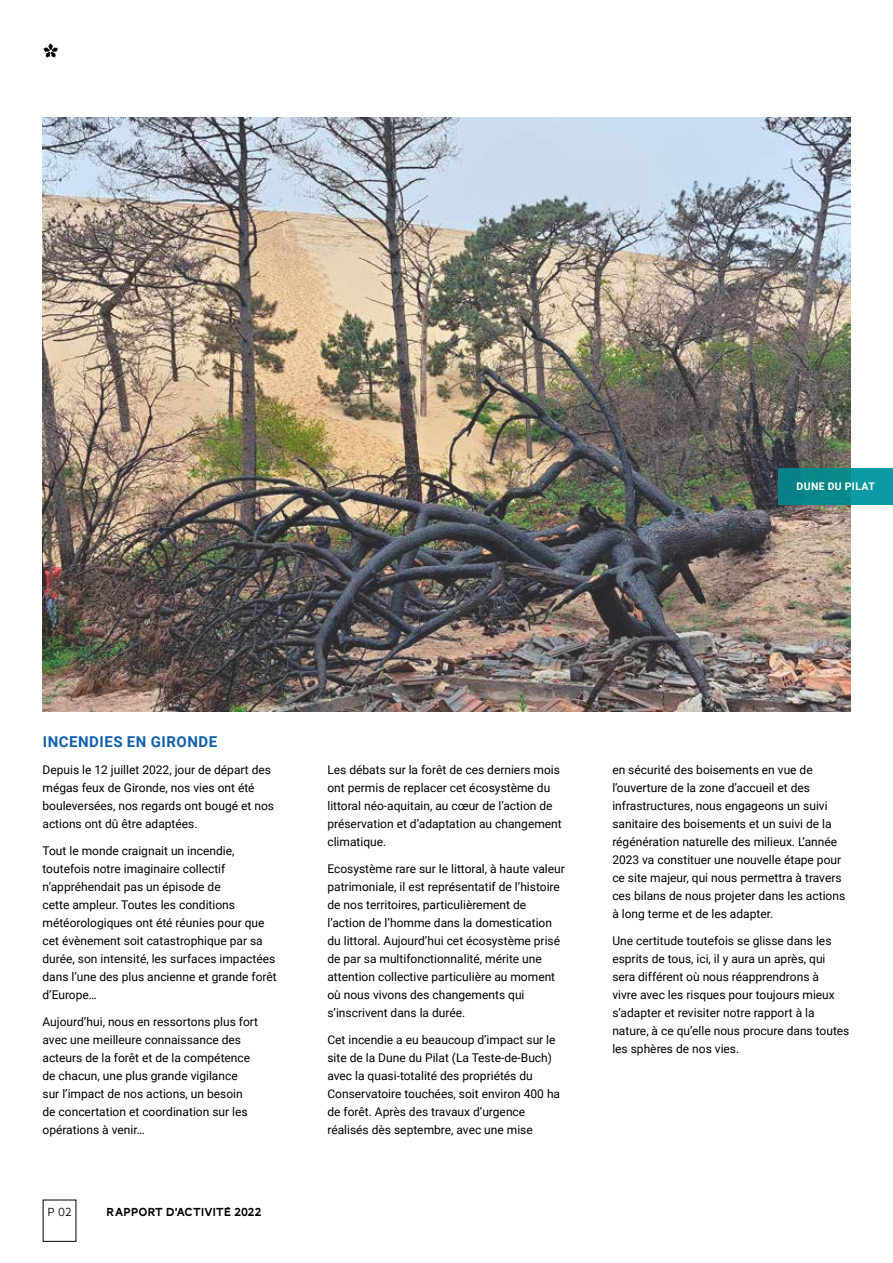
<style>
.page{position:relative;width:893px;height:1263px;background:#fff}
.page>*{position:absolute;margin:0;border:0;box-sizing:border-box;transform-origin:0 0}
.t1{font:700 15px "Roboto";letter-spacing:.035em;color:#1160ab}
.t2{font:12px/18px "Roboto";color:#000}
.t3{font:12px "AW Conqueror Carved One";color:#000}
.t4{font:300 12px "AW Conqueror Sans";color:#000}
.t5{font:700 10.5px "Roboto";letter-spacing:.035em;color:#fff}
</style>
<div class="page">
<svg style="left:43px;top:43px;width:16px;height:15px"></svg>
<img style="left:43px;top:117px;width:807px;height:594px">
<svg style="left:778px;top:468px;width:115px;height:36px;background:#0a8d93"></svg>
<p class="t5" style="left:797px;top:479px;width:80px">DUNE DU PILAT</p>
<p class="t1" style="left:43px;top:731px;width:176px">INCENDIES EN GIRONDE</p>
<p class="t2" style="left:43px;top:760px;width:233px">Depuis le 12 juillet 2022, jour de départ des mégas feux de Gironde, nos vies ont été bouleversées, nos regards ont bougé et nos actions ont dû être adaptées.</p>
<p class="t2" style="left:43px;top:841px;width:236px">Tout le monde craignait un incendie, toutefois notre imaginaire collectif n’appréhendait pas un épisode de<br>cette ampleur. Toutes les conditions météorologiques ont été réunies pour que cet évènement soit catastrophique par sa durée, son intensité, les surfaces impactées dans l’une des plus ancienne et grande forêt d’Europe…</p>
<p class="t2" style="left:43px;top:1012px;width:217px">Aujourd’hui, nous en ressortons plus fort avec une meilleure connaissance des acteurs de la forêt et de la compétence de chacun, une plus grande vigilance<br>sur l’impact de nos actions, un besoin de concertation et coordination sur les opérations à venir…</p>
<p class="t4" style="left:47px;top:1202px;width:26px">P 02</p>
<p class="t3" style="left:106px;top:1207px;width:157px">RAPPORT D’ACTIVITÉ 2022</p>
<p class="t2" style="left:327px;top:760px;width:236px">Les débats sur la forêt de ces derniers mois ont permis de replacer cet écosystème du littoral néo-aquitain, au cœur de l’action de préservation et d’adaptation au changement climatique.</p>
<p class="t2" style="left:327px;top:859px;width:239px">Ecosystème rare sur le littoral, à haute valeur patrimoniale, il est représentatif de l’histoire de nos territoires, particulièrement de l’action de l’homme dans la domestication du littoral. Aujourd’hui cet écosystème prisé de par sa multifonctionnalité, mérite une attention collective particulière au moment où nous vivons des changements qui s’inscrivent dans la durée.</p>
<p class="t2" style="left:327px;top:1030px;width:234px">Cet incendie a eu beaucoup d’impact sur le site de la Dune du Pilat (La Teste-de-Buch) avec la quasi-totalité des propriétés du Conservatoire touchées, soit environ 400 ha de forêt. Après des travaux d’urgence réalisés dès septembre, avec une mise</p>
<p class="t2" style="left:612px;top:760px;width:234px">en sécurité des boisements en vue de l’ouverture de la zone d’accueil et des infrastructures, nous engageons un suivi sanitaire des boisements et un suivi de la régénération naturelle des milieux. L’année 2023 va constituer une nouvelle étape pour ce site majeur, qui nous permettra à travers ces bilans de nous projeter dans les actions à long terme et de les adapter.</p>
<p class="t2" style="left:612px;top:931px;width:239px">Une certitude toutefois se glisse dans les esprits de tous, ici, il y aura un après, qui sera différent où nous réapprendrons à<br>vivre avec les risques pour toujours mieux s’adapter et revisiter notre rapport à la nature, à ce qu’elle nous procure dans toutes les sphères de nos vies.</p>
</div>
